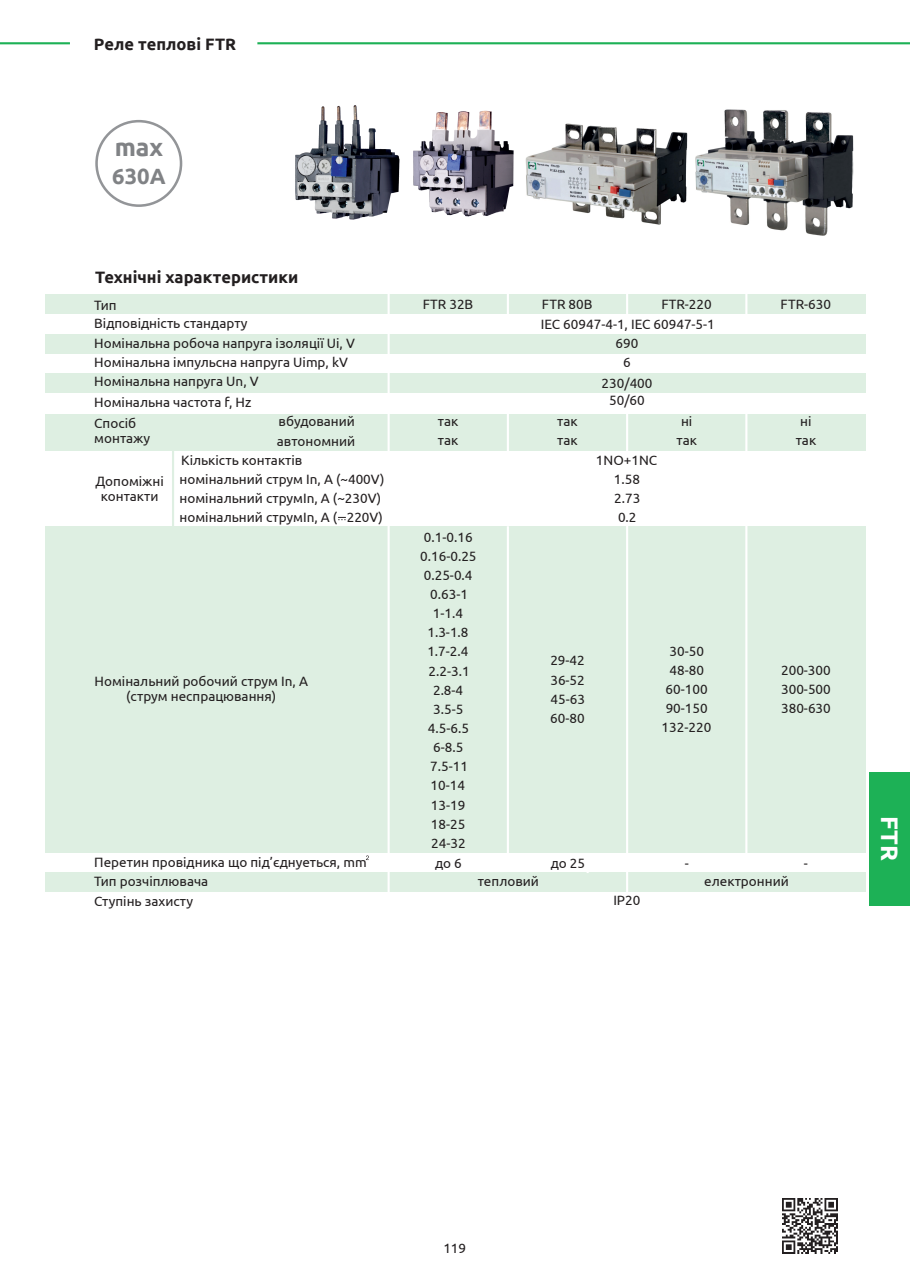
<style>
.page{position:relative;width:910px;height:1280px;background:#fff}
.page>*{position:absolute;margin:0;border:0;box-sizing:border-box;transform-origin:0 0}
.t1{font:700 24.6px "Ubuntu";color:#808285}
.t2{font:700 24px "Ubuntu";color:#fff}
.t3{font:700 22.05px "Ubuntu";color:#808285}
.t4{font:700 16.5px "Ubuntu";color:#231f20}
.t5{font:13.5px/19.2px "Ubuntu";color:#231f20;text-align:center}
</style>
<div class="page">
<div style="left:45px;top:526px;width:821px;height:327px;background:#deefe2"></div>
<div style="left:95px;top:120px;width:87px;height:87px;border:3px solid #939598;border-radius:50%"></div>
<div style="left:45px;top:295px;width:821px;height:19px;background:#deefe2"></div>
<div style="left:45px;top:334px;width:821px;height:19px;background:#deefe2"></div>
<div style="left:45px;top:373px;width:821px;height:19px;background:#deefe2"></div>
<div style="left:45px;top:414px;width:821px;height:36px;background:#deefe2"></div>
<div style="left:45px;top:872px;width:821px;height:20px;background:#deefe2"></div>
<hr style="left:257px;top:42px;width:653px;height:2px;background:#1db156">
<hr style="left:0;top:42px;width:70px;height:2px;background:#1db156">
<img style="left:295px;top:105px;width:105px;height:115px">
<img style="left:782px;top:1198px;width:56px;height:55px">
<hr style="left:507px;top:526px;width:2px;height:331px;background:#fff">
<hr style="left:626px;top:524px;width:2px;height:368px;background:#fff">
<hr style="left:745px;top:522px;width:2px;height:335px;background:#fff">
<img style="left:413px;top:110px;width:101px;height:107px">
<svg style="left:366px;top:855px;width:3px;height:5px"></svg>
<hr style="left:172px;top:450px;width:2px;height:77px;background:#deefe2">
<hr style="left:388px;top:292px;width:2px;height:608px;background:#fff">
<svg style="left:338px;top:517px;width:8px;height:3px"></svg>
<img style="left:696px;top:109px;width:157px;height:127px">
<img style="left:526px;top:123px;width:161px;height:102px">
<hr style="left:626px;top:413px;width:2px;height:38px;background:#fff">
<hr style="left:626px;top:293px;width:2px;height:24px;background:#fff">
<hr style="left:507px;top:413px;width:2px;height:39px;background:#fff">
<hr style="left:507px;top:294px;width:2px;height:21px;background:#fff">
<hr style="left:745px;top:412px;width:2px;height:40px;background:#fff">
<hr style="left:745px;top:293px;width:2px;height:24px;background:#fff">
<div style="left:869px;top:772px;width:41px;height:134px;background:#1db156"></div>
<p class="t4" style="left:94px;top:37px;width:144px">Реле теплові FTR</p>
<h1 class="t1" style="left:115px;top:137px;width:50px">max</h1>
<h3 class="t3" style="left:112px;top:167px;width:55px">630A</h3>
<p class="t4" style="left:95px;top:270px;width:205px">Технічні характеристики</p>
<p class="t5" style="left:94px;top:297px;width:24px">Тип</p>
<p class="t5" style="left:423px;top:295px;width:52px">FTR 32B</p>
<p class="t5" style="left:542px;top:296px;width:52px">FTR 80B</p>
<p class="t5" style="left:94px;top:334px;width:262px">Номінальна робоча напруга ізоляції Ui, V</p>
<p class="t5" style="left:661px;top:295px;width:52px">FTR-220</p>
<p class="t5" style="left:94px;top:315px;width:155px">Відповідність стандарту</p>
<p class="t5" style="left:541px;top:316px;width:176px">IEC 60947-4-1, IEC 60947-5-1</p>
<p class="t5" style="left:616px;top:335px;width:24px;line-height:18.5px">690<br>6</p>
<p class="t5" style="left:609px;top:392px;width:37px">50/60</p>
<p class="t5" style="left:94px;top:353px;width:255px">Номінальна імпульсна напруга Uimp, kV</p>
<p class="t5" style="left:94px;top:373px;width:166px">Номінальна напруга Un, V</p>
<p class="t5" style="left:602px;top:374px;width:52px">230/400</p>
<p class="t5" style="left:94px;top:393px;width:159px">Номінальна частота f, Hz</p>
<p class="t5" style="left:781px;top:296px;width:52px">FTR-630</p>
<p class="t5" style="left:94px;top:416px;width:58px;line-height:15.1px;text-align:left">Спосіб монтажу</p>
<p class="t5" style="left:96px;top:475px;width:70px;line-height:15.1px">Допоміжні контакти</p>
<p class="t5" style="left:279px;top:412px;width:78px">вбудований</p>
<p class="t5" style="left:277px;top:433px;width:80px">автономний</p>
<p class="t5" style="left:181px;top:452px;width:123px">Кількість контактів</p>
<p class="t5" style="left:180px;top:470px;width:206px">номінальний струм In, A (~400V)</p>
<p class="t5" style="left:180px;top:489px;width:203px">номінальний струмIn, A (~230V)</p>
<p class="t5" style="left:180px;top:508px;width:205px">номінальний струмIn, A ( 220V)</p>
<p class="t5" style="left:95px;top:674px;width:215px;line-height:15.1px">Номінальний робочий струм In, А (струм неспрацювання)</p>
<p class="t5" style="left:438px;top:412px;width:22px;text-align:left">так так</p>
<p class="t5" style="left:557px;top:412px;width:22px;text-align:left">так так</p>
<p class="t5" style="left:420px;top:528px;width:58px">0.1-0.16<br>0.16-0.25<br>0.25-0.4<br>0.63-1<br>1-1.4<br>1.3-1.8<br>1.7-2.4<br>2.2-3.1<br>2.8-4<br>3.5-5<br>4.5-6.5<br>6-8.5<br>7.5-11<br>10-14<br>13-19<br>18-25<br>24-32</p>
<p class="t5" style="left:550px;top:652px;width:36px;text-align:justify">29-42<br>36-52<br>45-63<br>60-80</p>
<p class="t5" style="left:596px;top:452px;width:63px;line-height:18.8px">1NO+1NC<br>1.58<br>2.73</p>
<p class="t5" style="left:618px;top:508px;width:20px">0.2</p>
<p class="t5" style="left:676px;top:412px;width:22px">ні так</p>
<p class="t5" style="left:796px;top:412px;width:22px">ні так</p>
<p class="t5" style="left:662px;top:642px;width:51px">30-50<br>48-80<br>60-100<br>90-150<br>132-220</p>
<p class="t5" style="left:781px;top:661px;width:51px;text-align:justify">200-300<br>300-500<br>380-630</p>
<p class="t5" style="left:94px;top:853px;width:274px">Перетин провідника що під’єднуеться, mm</p>
<p class="t5" style="left:435px;top:854px;width:28px">до 6</p>
<p class="t5" style="left:551px;top:854px;width:36px">до 25</p>
<p class="t5" style="left:685px;top:854px;width:6px">-</p>
<p class="t5" style="left:804px;top:854px;width:6px">-</p>
<p class="t5" style="left:94px;top:872px;width:116px">Тип розчіплювача</p>
<p class="t5" style="left:478px;top:872px;width:63px">тепловий</p>
<p class="t5" style="left:704px;top:872px;width:86px">електронний</p>
<p class="t5" style="left:94px;top:893px;width:100px">Ступінь захисту</p>
<p class="t5" style="left:613px;top:891px;width:29px">IP20</p>
<h2 class="t2" style="left:900px;top:816px;width:47px;rotate:90deg">FTR</h2>
<p class="t5" style="left:443px;top:1240px;width:24px">119</p>
</div>
